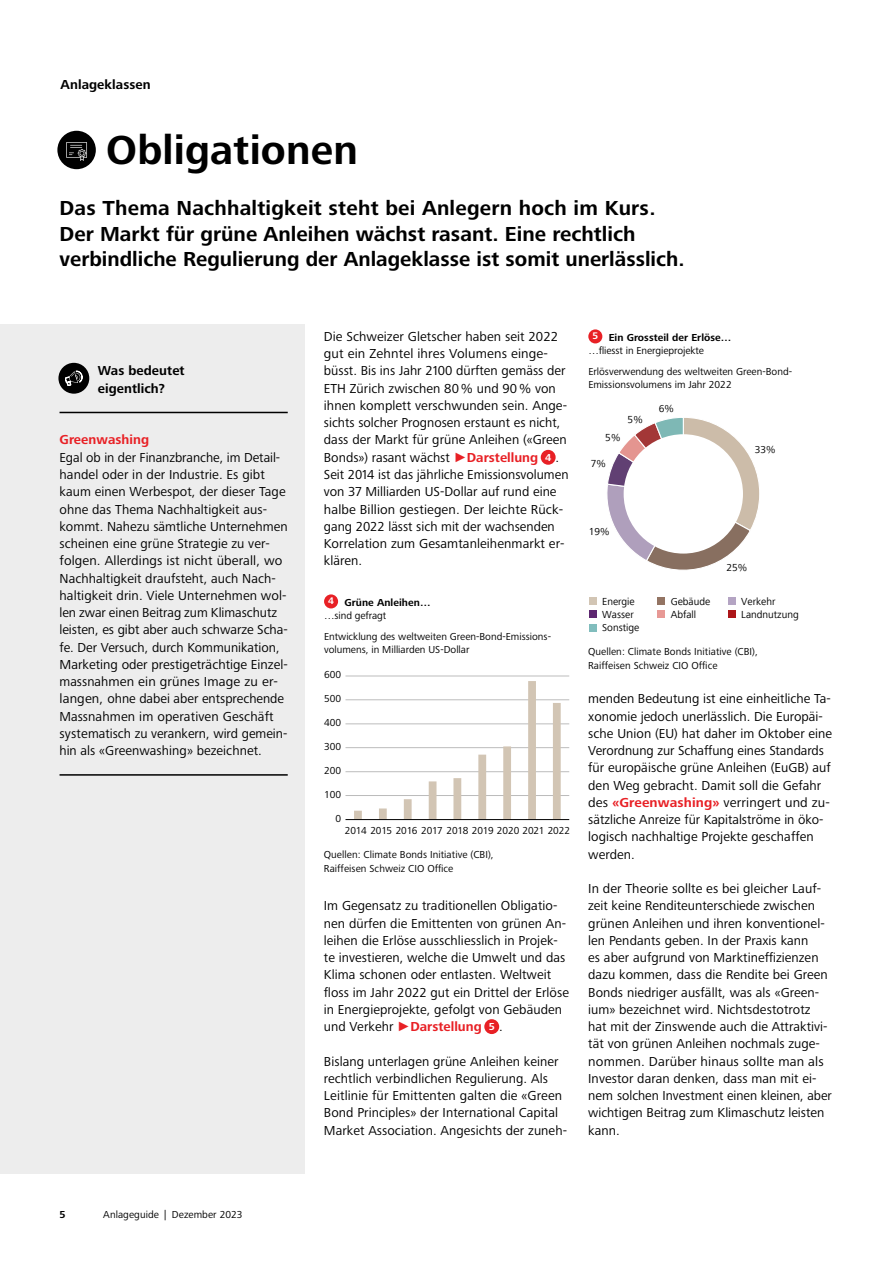
<style>
.page{position:relative;width:893px;height:1263px;background:#fff}
.page>*{position:absolute;margin:0;border:0;box-sizing:border-box;transform-origin:0 0}
.t1{font:700 42px "Frutiger Next LTW1 G";letter-spacing:.005em;color:#000}
.t2{font:700 21px/25.5px "Frutiger Next LTW1 G";color:#000}
.t3{font:13.5px/17.2px "Frutiger Next LTW1 G";letter-spacing:.005em;color:#000}
.t4{font:700 13.5px/17.2px "Frutiger Next LTW1 G";letter-spacing:.005em;color:#000}
.t5{font:700 13.5px "Frutiger Next LTW1 G";letter-spacing:.005em;color:#e82025}
.t6{font:10.5px/13.5px "Frutiger Next LTW1 G";color:#000}
.t7{font:10.5px/13.4px "Frutiger Next Com";color:#020202}
.t8{font:10.5px "Frutiger Next LTW1 G";letter-spacing:-.005em;color:#020202}
.t9{font:700 10.5px/13.5px "Frutiger Next LTW1 G";letter-spacing:.005em;color:#000}
.s1{font-family:"Arial";color:#e82025}
.s2{font-weight:700;color:#e82025}
.s3{font-weight:700;font-size:10.5px;color:#fff}
.s4{font-size:9.9px;color:#fff}
.s5{font-weight:400}
.s6{font-weight:700;font-size:9.9px;color:#fff}
.s7{font-weight:700}
</style>
<div class="page">
<div style="left:541px;top:450px;width:15px;height:15px;background:#e82025;border-radius:50%"></div>
<div style="left:484px;top:1019px;width:15px;height:15px;background:#e82025;border-radius:50%"></div>
<div style="left:57px;top:131px;width:39px;height:38px;background:#000;border-radius:50%"></div>
<svg style="left:66px;top:142px;width:21px;height:19px"></svg>
<div style="left:324px;top:594px;width:14px;height:14px;background:#e82025;border-radius:50%"></div>
<hr style="left:345px;top:795px;width:224px;height:1px;background:#bcbcbc">
<hr style="left:345px;top:771px;width:224px;height:1px;background:#bcbcbc">
<hr style="left:345px;top:747px;width:224px;height:1px;background:#bcbcbc">
<hr style="left:345px;top:724px;width:224px;height:1px;background:#bcbcbc">
<hr style="left:345px;top:699px;width:224px;height:1px;background:#bcbcbc">
<hr style="left:345px;top:676px;width:224px;height:1px;background:#bcbcbc">
<svg style="left:354px;top:681px;width:207px;height:138px"></svg>
<hr style="left:345px;top:819px;width:224px;height:1px;background:#020202">
<div style="left:588px;top:329px;width:14px;height:14px;background:#e82025;border-radius:50%"></div>
<div style="left:589px;top:597px;width:8px;height:8px;background:#d2c5b4"></div>
<div style="left:658px;top:597px;width:7px;height:8px;background:#937463"></div>
<div style="left:728px;top:597px;width:8px;height:8px;background:#b4a4c3"></div>
<div style="left:589px;top:610px;width:8px;height:8px;background:#5d2770"></div>
<div style="left:589px;top:624px;width:8px;height:7px;background:#81bdbd"></div>
<div style="left:658px;top:610px;width:7px;height:8px;background:#e79995"></div>
<div style="left:728px;top:610px;width:8px;height:8px;background:#ac1619"></div>
<svg style="left:607px;top:418px;width:153px;height:152px"></svg>
<div style="left:624px;top:434px;width:119px;height:120px;background:#fff;border-radius:50%"></div>
<div style="left:0;top:324px;width:305px;height:850px;background:#ededed"></div>
<div style="left:58px;top:363px;width:31px;height:31px;background:#000;border-radius:50%"></div>
<svg style="left:65px;top:371px;width:17px;height:15px"></svg>
<hr style="left:60px;top:412px;width:228px;height:1px;background:#000">
<hr style="left:60px;top:774px;width:228px;height:2px;background:#000">
<p class="t4" style="left:61px;top:77px;width:92px">Anlageklassen</p>
<h1 class="t1" style="left:106px;top:126px;width:253px">Obligationen</h1>
<h2 class="t2" style="left:60px;top:196px;width:626px">Das Thema Nachhaltigkeit steht bei Anlegern hoch im Kurs.<br>Der Markt für grüne Anleihen wächst rasant. Eine rechtlich verbindliche Regulierung der Anlageklasse ist somit unerlässlich.</h2>
<p class="t4" style="left:98px;top:363px;width:88px">Was bedeutet eigentlich?</p>
<p class="t5" style="left:60px;top:432px;width:91px">Greenwashing</p>
<p class="t3" style="left:60px;top:449px;width:230px">Egal ob in der Finanzbranche, im Detail&shy;handel oder in der Industrie. Es gibt kaum einen Werbespot, der dieser Tage ohne das Thema Nachhaltigkeit aus&shy;kommt. Nahezu sämtliche Unternehmen scheinen eine grüne Strategie zu ver&shy;folgen. Allerdings ist nicht überall, wo Nachhaltigkeit draufsteht, auch Nach&shy;haltigkeit drin. Viele Unternehmen wol&shy;len zwar einen Beitrag zum Klimaschutz leisten, es gibt aber auch schwarze Scha&shy;fe. Der Versuch, durch Kommunikation, Marketing oder prestigeträchtige Einzel&shy;massnahmen ein grünes Image zu er&shy;langen, ohne dabei aber entsprechende Massnahmen im operativen Geschäft systematisch zu verankern, wird gemein&shy;hin als «Greenwashing» bezeichnet.</p>
<p class="t9" style="left:60px;top:1208px;width:8px">5</p>
<p class="t6" style="left:103px;top:1208px;width:141px">Anlageguide | Dezember 2023</p>
<p class="t3" style="left:324px;top:328px;width:246px">Die Schweizer Gletscher haben seit 2022 gut ein Zehntel ihres Volumens einge&shy;büsst. Bis ins Jahr 2100 dürften gemäss der ETH Zürich zwischen 80% und 90% von ihnen komplett verschwunden sein. Ange&shy;sichts solcher Prognosen erstaunt es nicht, dass der Markt für grüne Anleihen («Green Bonds») rasant wächst <span class="s1">►</span><span class="s2">Darstellung</span> <span class="s3">4</span> .<br>Seit 2014 ist das jährliche Emissionsvolumen von 37 Milliarden US-Dollar auf rund eine halbe Billion gestiegen. Der leichte Rück&shy;gang 2022 lässt sich mit der wachsenden Korrelation zum Gesamtanleihenmarkt er&shy;klären.</p>
<p class="t9" style="left:324px;top:596px;width:108px;text-indent:4px"><span class="s4">4</span> Grüne Anleihen… <span class="s5">…sind gefragt</span></p>
<p class="t6" style="left:324px;top:630px;width:228px">Entwicklung des weltweiten Green-Bond-Emissions&shy;volumens, in Milliarden US-Dollar</p>
<p class="t8" style="left:324px;top:668px;width:19px">600</p>
<p class="t8" style="left:324px;top:692px;width:19px">500</p>
<p class="t8" style="left:324px;top:716px;width:19px">400</p>
<p class="t8" style="left:324px;top:740px;width:19px">300</p>
<p class="t8" style="left:324px;top:764px;width:19px">200</p>
<p class="t8" style="left:324px;top:788px;width:19px">100</p>
<p class="t8" style="left:335px;top:812px;width:7px">0</p>
<p class="t8" style="left:345px;top:825px;width:227px">2014 2015 2016 2017 2018 2019 2020 2021 2022</p>
<p class="t6" style="left:324px;top:848px;width:171px">Quellen: Climate Bonds Initiative (CBI),<br>Raiffeisen Schweiz CIO Office</p>
<p class="t3" style="left:324px;top:897px;width:247px">Im Gegensatz zu traditionellen Obligatio&shy;nen dürfen die Emittenten von grünen An&shy;leihen die Erlöse ausschliesslich in Projek&shy;te investieren, welche die Umwelt und das Klima schonen oder entlasten. Weltweit floss im Jahr 2022 gut ein Drittel der Erlöse in Energieprojekte, gefolgt von Gebäuden und Verkehr <span class="s1">►</span><span class="s2">Darstellung</span> <span class="s3">5</span> .</p>
<p class="t3" style="left:324px;top:1053px;width:245px">Bislang unterlagen grüne Anleihen keiner rechtlich verbindlichen Regulierung. Als Leitlinie für Emittenten galten die «Green Bond Principles» der International Capital Market Association. Angesichts der zuneh-</p>
<p class="t6" style="left:588px;top:331px;width:145px;text-indent:4px"><span class="s6">5</span> <span class="s7">Ein Grossteil der Erlöse… </span>…fliesst in Energieprojekte</p>
<p class="t6" style="left:588px;top:365px;width:205px">Erlösverwendung des weltweiten Green-Bond-<br>Emissionsvolumens im Jahr 2022</p>
<p class="t7" style="left:605px;top:431px;width:17px">5%</p>
<p class="t7" style="left:591px;top:457px;width:17px">7%</p>
<p class="t7" style="left:628px;top:413px;width:17px">5%</p>
<p class="t7" style="left:659px;top:402px;width:17px">6%</p>
<p class="t7" style="left:589px;top:525px;width:22px">19%</p>
<p class="t7" style="left:755px;top:442px;width:22px">33%</p>
<p class="t7" style="left:726px;top:561px;width:22px">25%</p>
<p class="t7" style="left:602px;top:594px;width:34px">Energie</p>
<p class="t7" style="left:671px;top:594px;width:41px">Gebäude</p>
<p class="t7" style="left:741px;top:594px;width:36px">Verkehr</p>
<p class="t7" style="left:602px;top:608px;width:39px">Wasser<br>Sonstige</p>
<p class="t7" style="left:671px;top:608px;width:27px">Abfall</p>
<p class="t7" style="left:741px;top:608px;width:59px">Landnutzung</p>
<p class="t6" style="left:588px;top:645px;width:171px">Quellen: Climate Bonds Initiative (CBI),<br>Raiffeisen Schweiz CIO Office</p>
<p class="t3" style="left:588px;top:691px;width:245px">menden Bedeutung ist eine einheitliche Ta&shy;xonomie jedoch unerlässlich. Die Europäi&shy;sche Union (EU) hat daher im Oktober eine Verordnung zur Schaffung eines Standards für europäische grüne Anleihen (EuGB) auf den Weg gebracht. Damit soll die Gefahr des <span class="s2">«Greenwashing»</span> verringert und zu&shy;sätzliche Anreize für Kapitalströme in öko&shy;logisch nachhaltige Projekte geschaffen werden.</p>
<p class="t3" style="left:588px;top:880px;width:245px">In der Theorie sollte es bei gleicher Lauf&shy;zeit keine Renditeunterschiede zwischen grünen Anleihen und ihren konventionel&shy;len Pendants geben. In der Praxis kann<br>es aber aufgrund von Marktineffizienzen dazu kommen, dass die Rendite bei Green Bonds niedriger ausfällt, was als «Green&shy;ium» bezeichnet wird. Nichtsdestotrotz hat mit der Zinswende auch die Attraktivi&shy;tät von grünen Anleihen nochmals zuge&shy;nommen. Darüber hinaus sollte man als Investor daran denken, dass man mit ei&shy;nem solchen Investment einen kleinen, aber wichtigen Beitrag zum Klimaschutz leisten kann.</p>
</div>
